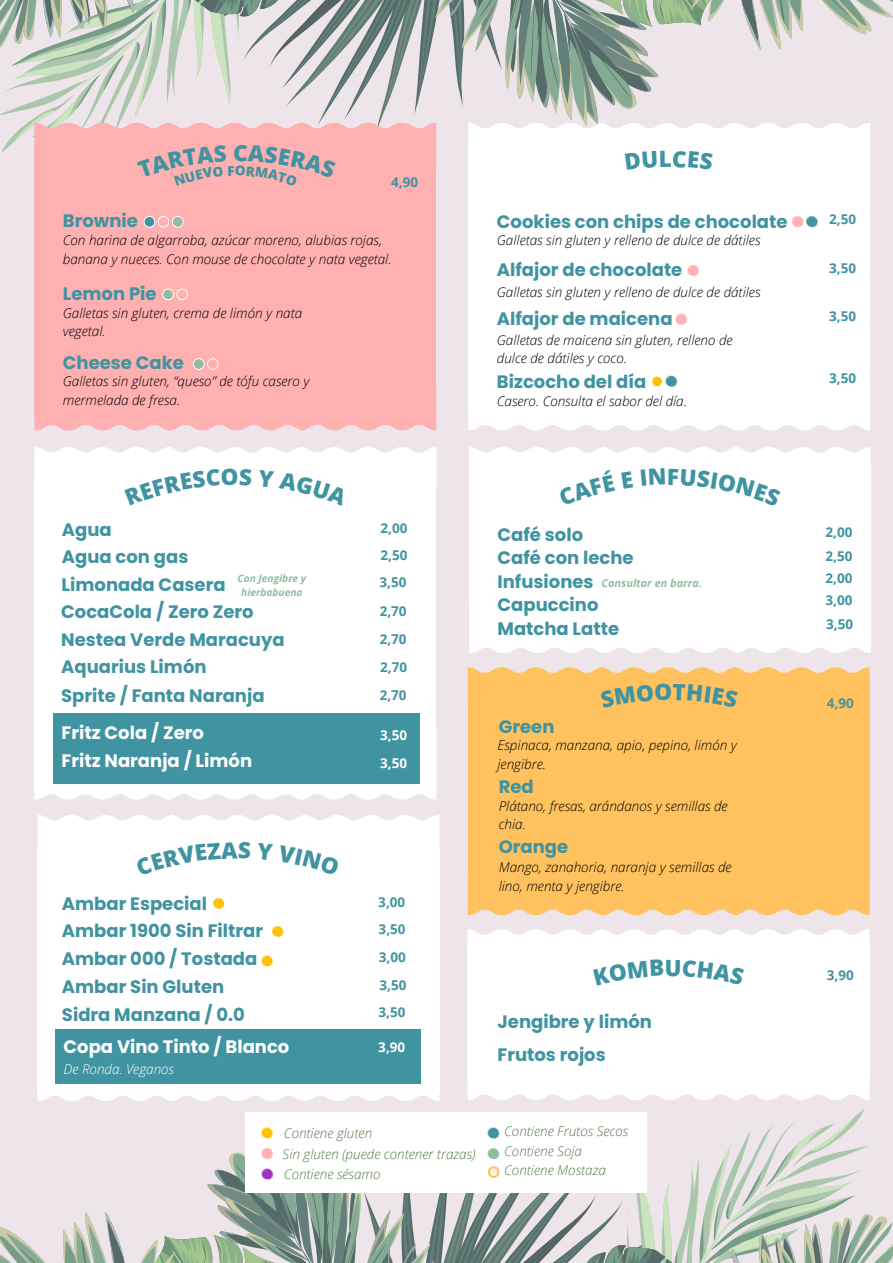
<style>
.page{position:relative;width:893px;height:1263px;background:#fff}
.page>*{position:absolute;margin:0;border:0;box-sizing:border-box;transform-origin:0 0}
.t1{font:700 18px/23.5px "Poppins";color:#4093a1}
.t2{font:700 18px "Poppins";color:#fff}
.t3{font:italic 300 13.5px/18.5px "Open Sans";color:#000}
.t4{font:italic 300 13.5px/18.5px "Open Sans";color:#587850}
.t5{font:700 13.5px/22.3px "Open Sans";color:#4093a1}
.t6{font:italic 300 13.5px "Open Sans";color:#fff}
.t7{font:700 13.5px "Open Sans";color:#fff}
.t8{font:italic 700 10.95px "Open Sans";color:#91bca2}
.t9{font:italic 700 10.2px/13.9px "Open Sans";color:#91bca2;text-align:center}
.s1{font-family:"Poppins";font-style:normal;font-size:18px;color:#4093a1}
</style>
<div class="page">
<div style="left:0;top:0;width:892px;height:1262px;background:#eee5ea"></div>
<svg style="left:34px;top:415px;width:402px;height:15px;background:#fcb7b8"></svg>
<div style="left:34px;top:145px;width:402px;height:270px;background:#ffb0b0"></div>
<div style="left:468px;top:944px;width:401px;height:134px;background:#fff"></div>
<svg style="left:468px;top:881px;width:401px;height:34px;background:#fdc468"></svg>
<div style="left:468px;top:681px;width:401px;height:200px;background:#ffc25f"></div>
<div style="left:38px;top:849px;width:401px;height:244px;background:#fff"></div>
<div style="left:468px;top:146px;width:401px;height:270px;background:#fff"></div>
<div style="left:34px;top:481px;width:402px;height:313px;background:#fff"></div>
<svg style="left:34px;top:727px;width:402px;height:73px"></svg>
<div style="left:469px;top:597px;width:402px;height:56px;background:#fff"></div>
<div style="left:469px;top:469px;width:401px;height:137px;background:#fff"></div>
<div style="left:53px;top:713px;width:366px;height:70px;background:#4093a1"></div>
<div style="left:55px;top:1029px;width:366px;height:54px;background:#4093a1"></div>
<svg style="left:143px;top:216px;width:41px;height:12px"></svg>
<svg style="left:162px;top:288px;width:26px;height:12px"></svg>
<svg style="left:193px;top:358px;width:26px;height:12px"></svg>
<svg style="left:687px;top:265px;width:12px;height:11px"></svg>
<svg style="left:675px;top:313px;width:12px;height:12px"></svg>
<svg style="left:468px;top:375px;width:402px;height:56px"></svg>
<svg style="left:791px;top:216px;width:26px;height:12px"></svg>
<svg style="left:0;top:1053px;width:893px;height:210px"></svg>
<svg style="left:213px;top:898px;width:12px;height:11px"></svg>
<svg style="left:272px;top:926px;width:12px;height:11px"></svg>
<svg style="left:261px;top:955px;width:12px;height:12px"></svg>
<svg style="left:468px;top:929px;width:401px;height:15px"></svg>
<svg style="left:468px;top:667px;width:401px;height:14px"></svg>
<svg style="left:38px;top:815px;width:401px;height:34px;background:#fdfdfd"></svg>
<svg style="left:0;top:0;width:893px;height:186px"></svg>
<svg style="left:34px;top:447px;width:402px;height:34px;background:#fdfcfd"></svg>
<svg style="left:469px;top:447px;width:401px;height:22px;background:#fcfbfc"></svg>
<h1 class="t1" style="left:63px;top:209px;width:77px">Brownie</h1>
<h2 class="t5" style="left:391px;top:170px;width:28px">4,90</h2>
<p class="t3" style="left:63px;top:231px;width:330px">Con harina de algarroba, azúcar moreno, alubias rojas, banana y nueces. Con mouse de chocolate y nata vegetal.</p>
<h4 class="t1" style="left:63px;top:282px;width:95px">Lemon Pie</h4>
<h5 class="t3" style="left:63px;top:303px;width:241px">Galletas sin gluten, crema de limón y nata vegetal.</h5>
<h3 class="t1" style="left:63px;top:350px;width:123px">Cheese Cake</h3>
<p class="t3" style="left:63px;top:372px;width:248px">Galletas sin gluten, “queso” de tófu casero y mermelada de fresa.</p>
<p class="t1" style="left:62px;top:518px;width:51px">Agua</p>
<p class="t1" style="left:62px;top:545px;width:128px">Agua con gas</p>
<p class="t5" style="left:380px;top:516px;width:28px">2,00</p>
<p class="t5" style="left:380px;top:543px;width:28px">2,50</p>
<p class="t9" style="left:237px;top:571px;width:70px">Con Jengibre y hierbabuena</p>
<h1 class="t1" style="left:62px;top:573px;width:165px">Limonada Casera</h1>
<p class="t5" style="left:379px;top:570px;width:28px">3,50</p>
<p class="t1" style="left:61px;top:600px;width:194px">CocaCola / Zero Zero</p>
<p class="t5" style="left:380px;top:599px;width:28px">2,70</p>
<p class="t1" style="left:61px;top:628px;width:225px">Nestea Verde Maracuya</p>
<p class="t1" style="left:61px;top:655px;width:147px">Aquarius Limón</p>
<p class="t5" style="left:380px;top:625px;width:29px;line-height:27.8px">2,70<br>2,70</p>
<p class="t1" style="left:61px;top:684px;width:205px">Sprite / Fanta Naranja</p>
<p class="t5" style="left:380px;top:683px;width:28px">2,70</p>
<h5 class="t2" style="left:62px;top:720px;width:144px">Fritz Cola / Zero</h5>
<h2 class="t7" style="left:380px;top:726px;width:28px">3,50</h2>
<p class="t2" style="left:62px;top:748px;width:192px">Fritz Naranja / Limón</p>
<p class="t7" style="left:380px;top:753px;width:28px">3,50</p>
<h2 class="t1" style="left:62px;top:892px;width:147px">Ambar Especial</h2>
<p class="t1" style="left:62px;top:919px;width:203px">Ambar 1900 Sin Filtrar</p>
<h5 class="t5" style="left:378px;top:890px;width:28px">3,00</h5>
<h1 class="t5" style="left:379px;top:918px;width:28px">3,50</h1>
<h4 class="t1" style="left:62px;top:947px;width:197px">Ambar 000 / Tostada</h4>
<h2 class="t5" style="left:379px;top:945px;width:28px">3,00</h2>
<h1 class="t1" style="left:62px;top:975px;width:164px">Ambar Sin Gluten</h1>
<p class="t5" style="left:379px;top:973px;width:28px">3,50</p>
<h1 class="t1" style="left:62px;top:1003px;width:185px">Sidra Manzana / 0.0</h1>
<p class="t5" style="left:378px;top:1001px;width:28px">3,50</p>
<h1 class="t2" style="left:64px;top:1034px;width:227px">Copa Vino Tinto / Blanco</h1>
<p class="t7" style="left:378px;top:1038px;width:28px">3,90</p>
<p class="t6" style="left:64px;top:1059px;width:112px">De Ronda. Veganos</p>
<h2 class="t1" style="left:497px;top:209px;width:292px">Cookies con chips de chocolate</h2>
<p class="t3" style="left:497px;top:231px;width:265px">Galletas sin gluten y relleno de dulce de dátiles</p>
<h2 class="t1" style="left:497px;top:258px;width:187px">Alfajor de chocolate</h2>
<h2 class="t3" style="left:497px;top:282px;width:265px">Galletas sin gluten y relleno de dulce de dátiles</h2>
<h5 class="t1" style="left:497px;top:307px;width:177px">Alfajor de maicena</h5>
<h5 class="t3" style="left:497px;top:330px;width:237px">Galletas de maicena sin gluten, relleno de dulce de dátiles y coco.</h5>
<h4 class="t1" style="left:497px;top:370px;width:151px">Bizcocho del día</h4>
<p class="t3" style="left:497px;top:391px;width:191px">Casero. Consulta el sabor del día.</p>
<p class="t5" style="left:829px;top:208px;width:28px">2,50</p>
<p class="t5" style="left:829px;top:256px;width:28px">3,50</p>
<p class="t5" style="left:829px;top:305px;width:28px">3,50</p>
<p class="t5" style="left:829px;top:367px;width:28px">3,50</p>
<h1 class="t1" style="left:497px;top:523px;width:138px">Café solo<br>Café con leche</h1>
<p class="t5" style="left:825px;top:520px;width:28px">2,00</p>
<p class="t8" style="left:497px;top:575px;width:206px"><span class="s1">Infusiones</span> Consultar en barra.</p>
<h1 class="t1" style="left:497px;top:593px;width:102px">Capuccino</h1>
<p class="t5" style="left:825px;top:544px;width:28px;text-align:justify">2,50<br>2,00<br>3,00</p>
<h1 class="t1" style="left:497px;top:616px;width:123px">Matcha Latte</h1>
<p class="t5" style="left:826px;top:613px;width:28px">3,50</p>
<h2 class="t1" style="left:499px;top:715px;width:57px">Green</h2>
<h2 class="t3" style="left:497px;top:736px;width:241px">Espinaca, manzana, apio, pepino, limón y jengibre.</h2>
<h4 class="t1" style="left:499px;top:775px;width:37px">Red</h4>
<h4 class="t3" style="left:499px;top:796px;width:230px">Plátano, fresas, arándanos y semillas de chia.</h4>
<p class="t1" style="left:499px;top:835px;width:71px">Orange</p>
<p class="t3" style="left:499px;top:858px;width:234px">Mango, zanahoria, naranja y semillas de lino, menta y jengibre.</p>
<h2 class="t1" style="left:497px;top:1009px;width:156px">Jengibre y limón</h2>
<h2 class="t1" style="left:497px;top:1043px;width:110px">Frutos rojos</h2>
<h2 class="t5" style="left:827px;top:691px;width:28px">4,90</h2>
<h2 class="t5" style="left:827px;top:964px;width:28px">3,90</h2>
<p class="t4" style="left:284px;top:1123px;width:90px">Contiene gluten</p>
<h5 class="t4" style="left:504px;top:1122px;width:125px">Contiene Frutos Secos</h5>
<h2 class="t4" style="left:284px;top:1164px;width:98px">Contiene sésamo</h2>
<h2 class="t4" style="left:283px;top:1144px;width:194px">Sin gluten (puede contener trazas)</h2>
<p class="t4" style="left:504px;top:1142px;width:103px">Contiene Soja<br>Contiene Mostaza</p>
</div>
